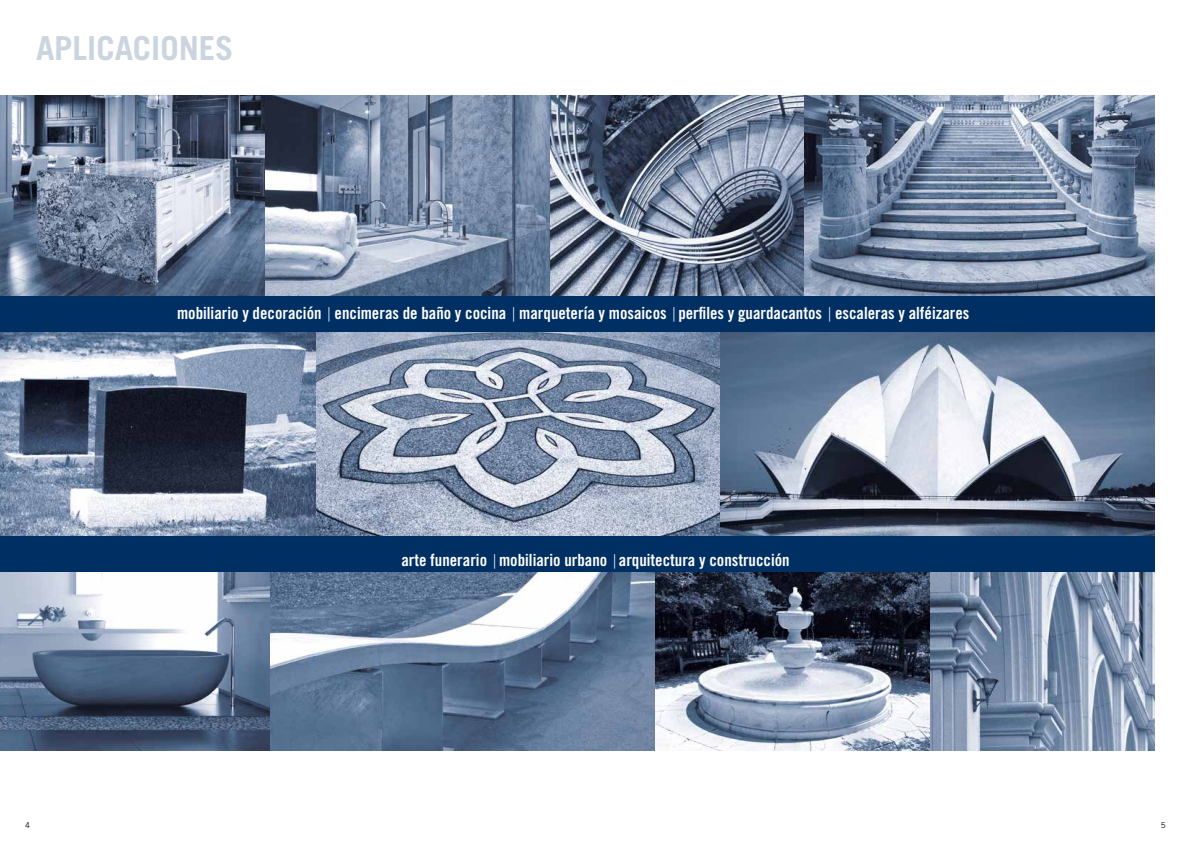
<style>
.page{position:relative;width:1191px;height:842px;background:#fff}
.page>*{position:absolute;margin:0;border:0;box-sizing:border-box;transform-origin:0 0}
.t1{font:700 33.1px "Trade Gothic LT Std";color:#cbd5df}
.t2{font:16.8px "Trade Gothic LT Std Bd Cn 20";color:#fff}
.t3{font:8px "Trade Gothic LT Std";color:#000}
.s1{font-family:"Trade Gothic LT Std Cn 18 Obl";font-size:13px}
</style>
<div class="page">
<img style="left:264px;top:96px;width:287px;height:200px">
<img style="left:0;top:96px;width:264px;height:200px">
<img style="left:803px;top:96px;width:352px;height:200px">
<svg style="left:551px;top:96px;width:252px;height:200px;background:#707c91"></svg>
<img style="left:315px;top:332px;width:405px;height:204px">
<img style="left:720px;top:332px;width:435px;height:204px">
<img style="left:0;top:332px;width:315px;height:204px">
<img style="left:270px;top:572px;width:386px;height:178px">
<img style="left:0;top:572px;width:270px;height:178px">
<img style="left:656px;top:572px;width:274px;height:178px">
<img style="left:930px;top:572px;width:225px;height:178px">
<div style="left:0;top:296px;width:1155px;height:36px;background:#003063"></div>
<div style="left:0;top:536px;width:1155px;height:36px;background:#003063"></div>
<h1 class="t1" style="left:36px;top:28px;width:199px">APLICACIONES</h1>
<p class="t2" style="left:177px;top:303px;width:794px">mobiliario y decoración <span class="s1">|</span> encimeras de baño y cocina <span class="s1">|</span> marquetería y mosaicos <span class="s1">|</span> perfiles y guardacantos <span class="s1">|</span> escaleras y alféizares</p>
<p class="t2" style="left:401px;top:550px;width:390px">arte funerario <span class="s1">|</span> mobiliario urbano <span class="s1">|</span> arquitectura y construcción</p>
<p class="t3" style="left:25px;top:820px;width:6px">4</p>
<p class="t3" style="left:1160px;top:820px;width:6px">5</p>
</div>
